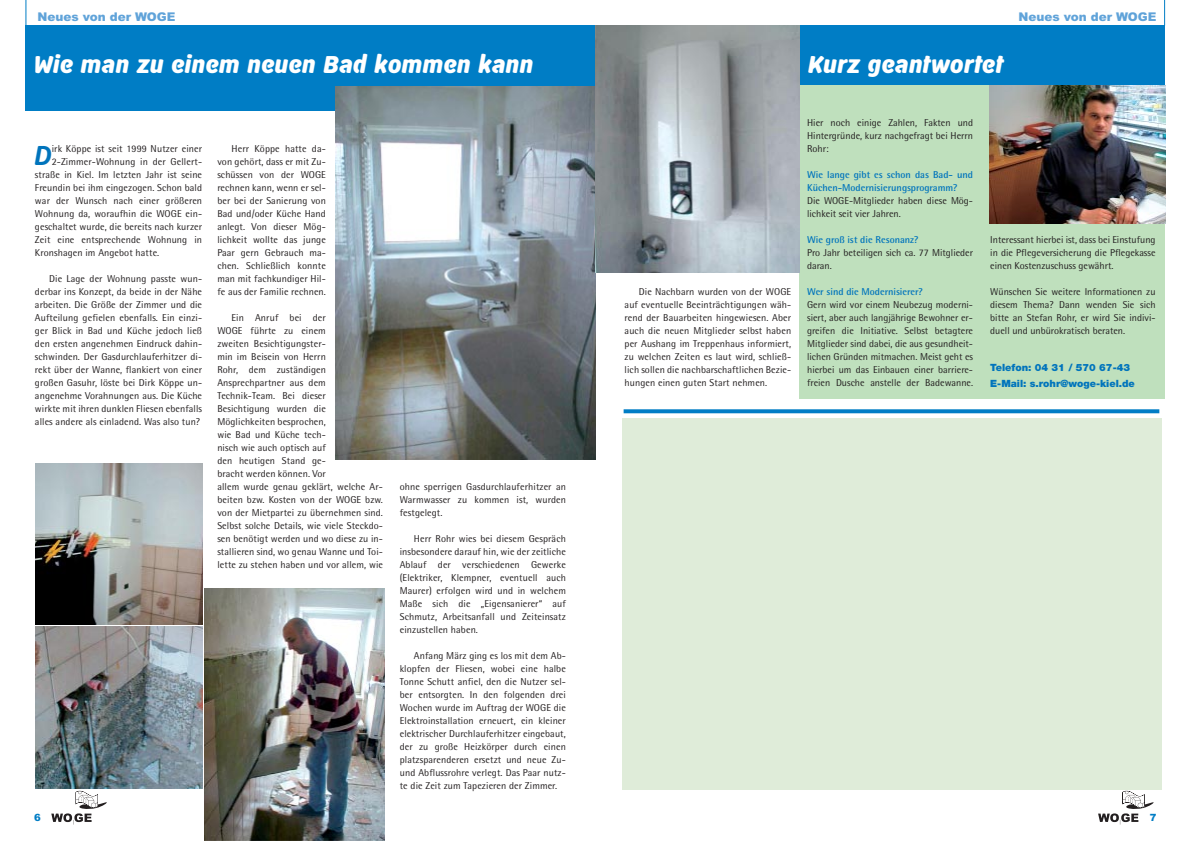
<style>
.page{position:relative;width:1190px;height:841px;background:#fff}
.page>*{position:absolute;margin:0;border:0;box-sizing:border-box;transform-origin:0 0}
.t1{font:500 27px "Schueller BQ";color:#0074bc}
.t2{font:700 24px "Schueller BQ";letter-spacing:.02em;color:#fff}
.t3{font:900 12px "Arial";color:#60a3d9}
.t4{font:10px/13px "Rotis Semi Sans";letter-spacing:.01em;color:#231f20;text-align:justify}
.t5{font:700 10px/13px "Rotis Semi Sans";color:#0074bc}
.t6{font:900 10px/16.7px "Helvetica Neue";color:#0074bc}
.t7{font:900 10px "Arial";color:#007dc5}
</style>
<div class="page">
<div style="left:799px;top:85px;width:366px;height:314px;background:#bfe0bd"></div>
<div style="left:26px;top:26px;width:569px;height:85px;background:#007dc5"></div>
<svg style="left:25px;top:0;width:1px;height:26px"></svg>
<svg style="left:51px;top:791px;width:56px;height:34px"></svg>
<svg style="left:1098px;top:791px;width:56px;height:34px"></svg>
<svg style="left:1164px;top:0;width:1px;height:26px"></svg>
<img style="left:205px;top:588px;width:179px;height:253px">
<svg style="left:624px;top:409px;width:535px;height:4px;background:#1286c9"></svg>
<div style="left:595px;top:26px;width:570px;height:59px;background:#007dc5"></div>
<img style="left:35px;top:626px;width:168px;height:162px">
<svg style="left:35px;top:463px;width:168px;height:162px;background:#8f918f"></svg>
<img style="left:989px;top:85px;width:176px;height:139px">
<img style="left:336px;top:86px;width:259px;height:373px">
<img style="left:595px;top:26px;width:204px;height:247px">
<div style="left:622px;top:419px;width:539px;height:371px;background:#dfecd9"></div>
<p class="t3" style="left:37px;top:12px;width:140px">Neues von der WOGE</p>
<h2 class="t2" style="left:34px;top:52px;width:501px">Wie man zu einem neuen Bad kommen kann</h2>
<h2 class="t2" style="left:808px;top:52px;width:197px">Kurz geantwortet</h2>
<p class="t3" style="left:1018px;top:12px;width:140px">Neues von der WOGE</p>
<h1 class="t1" style="left:35px;top:145px;width:18px">D</h1>
<p class="t4" style="left:52px;top:143px;width:152px">irk Köppe ist seit 1999 Nutzer einer</p>
<p class="t4" style="left:52px;top:156px;width:152px">2-Zimmer-Wohnung in der Gellert-</p>
<p class="t4" style="left:35px;top:169px;width:169px">straße in Kiel. Im letzten Jahr ist seine</p>
<p class="t4" style="left:35px;top:182px;width:169px">Freundin bei ihm eingezogen. Schon bald</p>
<p class="t4" style="left:35px;top:195px;width:169px">war der Wunsch nach einer größeren</p>
<p class="t4" style="left:35px;top:208px;width:169px">Wohnung da, woraufhin die WOGE ein-</p>
<p class="t4" style="left:35px;top:221px;width:169px">geschaltet wurde, die bereits nach kurzer</p>
<p class="t4" style="left:35px;top:234px;width:169px">Zeit eine entsprechende Wohnung in</p>
<p class="t4" style="left:35px;top:247px;width:126px">Kronshagen im Angebot hatte.</p>
<p class="t4" style="left:35px;top:273px;width:169px;text-indent:14px">Die Lage der Wohnung passte wun&shy;derbar ins Konzept, da beide in der Nähe arbeiten. Die Größe der Zimmer und die Aufteilung gefielen ebenfalls. Ein einzi&shy;ger Blick in Bad und Küche jedoch ließ den ersten angenehmen Eindruck dahin&shy;schwinden. Der Gasdurchlauferhitzer di&shy;rekt über der Wanne, flankiert von einer großen Gasuhr, löste bei Dirk Köppe un&shy;angenehme Vorahnungen aus. Die Küche wirkte mit ihren dunklen Fliesen ebenfalls alles andere als einladend. Was also tun?</p>
<p class="t4" style="left:217px;top:143px;width:110px;text-indent:14px">Herr Köppe hatte da&shy;von gehört, dass er mit Zu&shy;schüssen von der WOGE rechnen kann, wenn er sel&shy;ber bei der Sanierung von Bad und/oder Küche Hand anlegt. Von dieser Mög&shy;lichkeit wollte das junge Paar gern Gebrauch ma&shy;chen. Schließlich konnte man mit fachkundiger Hil&shy;fe aus der Familie rechnen.</p>
<p class="t4" style="left:217px;top:312px;width:167px;text-align:left;text-indent:14px">Ein Anruf bei der<br>WOGE führte zu einem<br>zweiten Besichtigungster-<br>min im Beisein von Herrn<br>Rohr, dem zuständigen<br>Ansprechpartner aus dem<br>Technik-Team. Bei dieser<br>Besichtigung wurden die<br>Möglichkeiten besprochen,<br>wie Bad und Küche tech-<br>nisch wie auch optisch auf<br>den heutigen Stand ge-<br>bracht werden können. Vor<br>allem wurde genau geklärt, welche Ar&shy;beiten bzw. Kosten von der WOGE bzw. von der Mietpartei zu übernehmen sind.<br>Selbst solche Details, wie viele Steckdo&shy;sen benötigt werden und wo diese zu in&shy;stallieren sind, wo genau Wanne und Toi&shy;lette zu stehen haben und vor allem, wie</p>
<p class="t4" style="left:400px;top:481px;width:168px">ohne sperrigen Gasdurchlauferhitzer an Warmwasser zu kommen ist, wurden festgelegt.</p>
<p class="t4" style="left:400px;top:533px;width:168px;text-indent:14px">Herr Rohr wies bei diesem Gespräch insbesondere darauf hin, wie der zeitliche Ablauf der verschiedenen Gewerke (Elektriker, Klempner, eventuell auch Maurer) erfolgen wird und in welchem Maße sich die „Eigensanierer“ auf Schmutz, Arbeitsanfall und Zeiteinsatz einzustellen haben.</p>
<p class="t4" style="left:400px;top:650px;width:168px;text-indent:14px">Anfang März ging es los mit dem Ab&shy;klopfen der Fliesen, wobei eine halbe Tonne Schutt anfiel, den die Nutzer sel&shy;ber entsorgten. In den folgenden drei Wochen wurde im Auftrag der WOGE die Elektroinstallation erneuert, ein kleiner elektrischer Durchlauferhitzer eingebaut, der zu große Heizkörper durch einen platzsparenderen ersetzt und neue Zu&shy;und Abflussrohre verlegt. Das Paar nutz&shy;te die Zeit zum Tapezieren der Zimmer.</p>
<p class="t4" style="left:625px;top:286px;width:168px;text-indent:14px">Die Nachbarn wurden von der WOGE auf eventuelle Beeinträchtigungen wäh&shy;rend der Bauarbeiten hingewiesen. Aber auch die neuen Mitglieder selbst haben per Aushang im Treppenhaus informiert, zu welchen Zeiten es laut wird, schließ&shy;lich sollen die nachbarschaftlichen Bezie&shy;hungen einen guten Start nehmen.</p>
<p class="t4" style="left:807px;top:117px;width:167px">Hier noch einige Zahlen, Fakten und Hintergründe, kurz nachgefragt bei Herrn Rohr:</p>
<p class="t5" style="left:807px;top:169px;width:167px">Wie lange gibt es schon das Bad- und<br>Küchen-Modernisierungsprogramm?</p>
<p class="t4" style="left:807px;top:195px;width:167px">Die WOGE-Mitglieder haben diese Mög&shy;lichkeit seit vier Jahren.</p>
<p class="t5" style="left:807px;top:234px;width:113px">Wie groß ist die Resonanz?</p>
<p class="t4" style="left:807px;top:247px;width:167px">Pro Jahr beteiligen sich ca. 77 Mitglieder daran.</p>
<p class="t5" style="left:807px;top:286px;width:117px">Wer sind die Modernisierer?</p>
<p class="t4" style="left:807px;top:299px;width:167px">Gern wird vor einem Neubezug moderni&shy;siert, aber auch langjährige Bewohner er&shy;greifen die Initiative. Selbst betagtere Mitglieder sind dabei, die aus gesundheit&shy;lichen Gründen mitmachen. Meist geht es hierbei um das Einbauen einer barriere&shy;freien Dusche anstelle der Badewanne.</p>
<p class="t4" style="left:990px;top:234px;width:167px">Interessant hierbei ist, dass bei Einstufung in die Pflegeversicherung die Pflegekasse einen Kostenzuschuss gewährt.</p>
<p class="t4" style="left:990px;top:286px;width:167px">Wünschen Sie weitere Informationen zu diesem Thema? Dann wenden Sie sich bitte an Stefan Rohr, er wird Sie indivi&shy;duell und unbürokratisch beraten.</p>
<p class="t6" style="left:990px;top:359px;width:146px">Telefon: 04 31 / 570 67-43<br>E-Mail: s.rohr@woge-kiel.de</p>
<p class="t7" style="left:34px;top:814px;width:8px">6</p>
<p class="t7" style="left:1150px;top:814px;width:8px">7</p>
</div>
